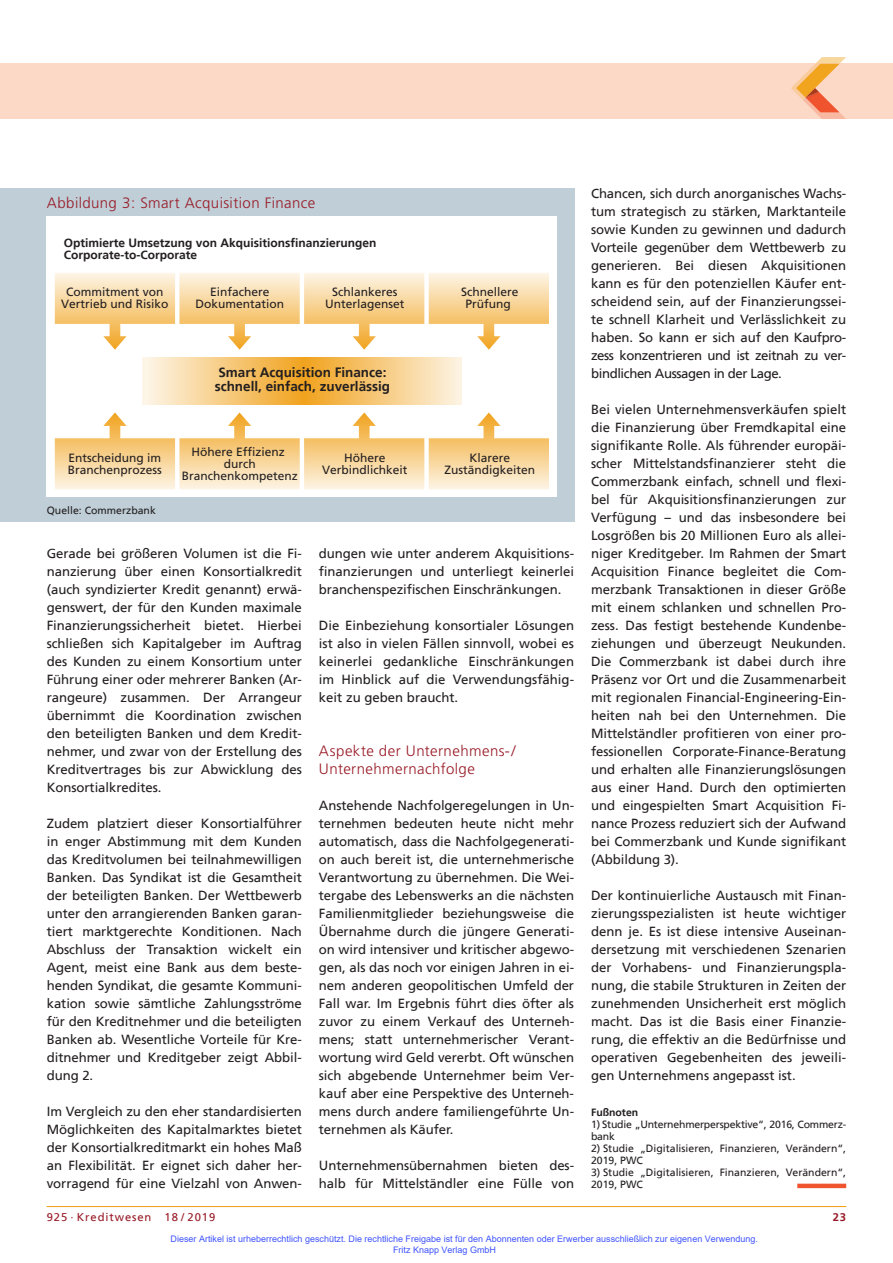
<style>
.page{position:relative;width:893px;height:1263px;background:#fff}
.page>*{position:absolute;margin:0;border:0;box-sizing:border-box;transform-origin:0 0}
.t1{font:300 15px/18px "Frutiger";letter-spacing:.03em;color:#981a26}
.t2{font:700 13.5px/13.5px "Frutiger";color:#231f20}
.t3{font:13.2px/18px "Frutiger";letter-spacing:-.005em;color:#231f20;text-align:justify}
.t4{font:12px/12px "Frutiger";color:#231f20;text-align:center}
.t5{font:700 12px/12px "Frutiger";color:#231f20}
.t6{font:11.25px "Frutiger";letter-spacing:.08em;color:#981a26}
.t7{font:700 11.25px "Frutiger";color:#981a26}
.t8{font:10.5px/12px "Frutiger";color:#231f20}
.t9{font:10.5px/12px "Frutiger";letter-spacing:-.02em;color:#231f20}
.t10{font:700 10.5px "Frutiger";color:#231f20}
.t11{font:9px/10.8px "Arial";color:#4054ff}
</style>
<div class="page">
<hr style="left:47px;top:1206px;width:799px;height:1px;background:#f1a31e">
<div style="left:0;top:64px;width:893px;height:55px;background:#fcd9c7"></div>
<svg style="left:791px;top:57px;width:55px;height:62px"></svg>
<div style="left:0;top:188px;width:574px;height:334px;background:#bfced7"></div>
<div style="left:47px;top:216px;width:510px;height:281px;background:#fff"></div>
<svg style="left:55px;top:273px;width:494px;height:77px"></svg>
<svg style="left:143px;top:358px;width:319px;height:46px;background:#f6cb82"></svg>
<svg style="left:55px;top:412px;width:494px;height:77px"></svg>
<div style="left:797px;top:1183px;width:49px;height:5px;background:#f0542e"></div>
<p class="t1" style="left:47px;top:194px;width:270px">Abbildung 3: Smart Acquisition Finance</p>
<p class="t5" style="left:64px;top:238px;width:314px">Optimierte Umsetzung von Akquisitionsfinanzierungen<br>Corporate-to-Corporate</p>
<p class="t4" style="left:61px;top:286px;width:109px">Commitment von<br>Vertrieb und Risiko</p>
<p class="t4" style="left:196px;top:286px;width:90px">Einfachere<br>Dokumentation</p>
<p class="t4" style="left:325px;top:286px;width:81px">Schlankeres<br>Unterlagenset</p>
<p class="t4" style="left:461px;top:286px;width:59px">Schnellere<br>Prüfung</p>
<p class="t2" style="left:215px;top:367px;width:177px">Smart Acquisition Finance: schnell, einfach, zuverlässig</p>
<p class="t4" style="left:68px;top:451px;width:96px;text-align:left">Entscheidung im<br>Branchenprozess</p>
<p class="t4" style="left:182px;top:445px;width:118px">Höhere Effizienz durch<br>Branchenkompetenz</p>
<p class="t4" style="left:322px;top:451px;width:87px">Höhere<br>Verbindlichkeit</p>
<p class="t4" style="left:445px;top:451px;width:92px">Klarere<br>Zuständigkeiten</p>
<p class="t8" style="left:47px;top:504px;width:111px">Quelle: Commerzbank</p>
<p class="t3" style="left:47px;top:545px;width:257px">Gerade bei größeren Volumen ist die Fi&shy;nanzierung über einen Konsortialkredit (auch syndizierter Kredit genannt) erwä&shy;genswert, der für den Kunden maximale Finanzierungssicherheit bietet. Hierbei schließen sich Kapitalgeber im Auftrag des Kunden zu einem Konsortium unter Führung einer oder mehrerer Banken (Ar&shy;rangeure) zusammen. Der Arrangeur übernimmt die Koordination zwischen den beteiligten Banken und dem Kredit&shy;nehmer, und zwar von der Erstellung des Kreditvertrages bis zur Abwicklung des Konsortialkredites.</p>
<p class="t3" style="left:47px;top:815px;width:257px">Zudem platziert dieser Konsortialführer in enger Abstimmung mit dem Kunden das Kreditvolumen bei teilnahmewilligen Banken. Das Syndikat ist die Gesamtheit der beteiligten Banken. Der Wettbewerb unter den arrangierenden Banken garan&shy;tiert marktgerechte Konditionen. Nach Abschluss der Transaktion wickelt ein Agent, meist eine Bank aus dem beste&shy;henden Syndikat, die gesamte Kommuni&shy;kation sowie sämtliche Zahlungsströme für den Kreditnehmer und die beteiligten Banken ab. Wesentliche Vorteile für Kre&shy;ditnehmer und Kreditgeber zeigt Abbil&shy;dung 2.</p>
<p class="t3" style="left:47px;top:1103px;width:257px">Im Vergleich zu den eher standardisierten Möglichkeiten des Kapitalmarktes bietet der Konsortialkreditmarkt ein hohes Maß an Flexibilität. Er eignet sich daher her&shy;vorragend für eine Vielzahl von Anwen-</p>
<p class="t3" style="left:319px;top:545px;width:257px">dungen wie unter anderem Akquisitions&shy;finanzierungen und unterliegt keinerlei branchenspezifischen Einschränkungen.</p>
<p class="t3" style="left:319px;top:617px;width:257px">Die Einbeziehung konsortialer Lösungen ist also in vielen Fällen sinnvoll, wobei es keinerlei gedankliche Einschränkungen im Hinblick auf die Verwendungsfähig&shy;keit zu geben braucht.</p>
<p class="t1" style="left:319px;top:742px;width:198px">Aspekte der Unternehmens-/<br>Unternehmernachfolge</p>
<p class="t3" style="left:319px;top:797px;width:257px">Anstehende Nachfolgeregelungen in Un&shy;ternehmen bedeuten heute nicht mehr automatisch, dass die Nachfolgegenerati&shy;on auch bereit ist, die unternehmerische Verantwortung zu übernehmen. Die Wei&shy;tergabe des Lebenswerks an die nächsten Familienmitglieder beziehungsweise die Übernahme durch die jüngere Generati&shy;on wird intensiver und kritischer abgewo&shy;gen, als das noch vor einigen Jahren in ei&shy;nem anderen geopolitischen Umfeld der Fall war. Im Ergebnis führt dies öfter als zuvor zu einem Verkauf des Unterneh&shy;mens; statt unternehmerischer Verant&shy;wortung wird Geld vererbt. Oft wünschen sich abgebende Unternehmer beim Ver&shy;kauf aber eine Perspektive des Unterneh&shy;mens durch andere familiengeführte Un&shy;ternehmen als Käufer.</p>
<p class="t3" style="left:319px;top:1157px;width:257px">Unternehmensübernahmen bieten des&shy;halb für Mittelständler eine Fülle von</p>
<p class="t3" style="left:591px;top:185px;width:257px">Chancen, sich durch anorganisches Wachs&shy;tum strategisch zu stärken, Marktanteile sowie Kunden zu gewinnen und dadurch Vorteile gegenüber dem Wettbewerb zu generieren. Bei diesen Akquisitionen kann es für den potenziellen Käufer ent&shy;scheidend sein, auf der Finanzierungssei&shy;te schnell Klarheit und Verlässlichkeit zu haben. So kann er sich auf den Kaufpro&shy;zess konzentrieren und ist zeitnah zu ver&shy;bindlichen Aussagen in der Lage.</p>
<p class="t3" style="left:591px;top:401px;width:257px">Bei vielen Unternehmensverkäufen spielt die Finanzierung über Fremdkapital eine signifikante Rolle. Als führender europäi&shy;scher Mittelstandsfinanzierer steht die Commerzbank einfach, schnell und flexi&shy;bel für Akquisitionsfinanzierungen zur Verfügung – und das insbesondere bei Losgrößen bis 20 Millionen Euro als allei&shy;niger Kreditgeber. Im Rahmen der Smart Acquisition Finance begleitet die Com&shy;merzbank Transaktionen in dieser Größe mit einem schlanken und schnellen Pro&shy;zess. Das festigt bestehende Kundenbe&shy;ziehungen und überzeugt Neukunden.<br>Die Commerzbank ist dabei durch ihre Präsenz vor Ort und die Zusammenarbeit mit regionalen Financial-Engineering-Ein&shy;heiten nah bei den Unternehmen. Die Mittelständler profitieren von einer pro&shy;fessionellen Corporate-Finance-Beratung und erhalten alle Finanzierungslösungen aus einer Hand. Durch den optimierten und eingespielten Smart Acquisition Fi&shy;nance Prozess reduziert sich der Aufwand bei Commerzbank und Kunde signifikant (Abbildung 3).</p>
<p class="t3" style="left:591px;top:887px;width:257px">Der kontinuierliche Austausch mit Finan&shy;zierungsspezialisten ist heute wichtiger denn je. Es ist diese intensive Auseinan&shy;dersetzung mit verschiedenen Szenarien der Vorhabens- und Finanzierungspla&shy;nung, die stabile Strukturen in Zeiten der zunehmenden Unsicherheit erst möglich macht. Das ist die Basis einer Finanzie&shy;rung, die effektiv an die Bedürfnisse und operativen Gegebenheiten des jeweili&shy;gen Unternehmens angepasst ist.</p>
<p class="t10" style="left:591px;top:1108px;width:49px">Fußnoten</p>
<p class="t9" style="left:591px;top:1119px;width:256px">1) Studie „Unternehmerperspektive“, 2016, Commerz&shy;bank</p>
<p class="t8" style="left:591px;top:1143px;width:257px">2) Studie „Digitalisieren, Finanzieren, Verändern“,<br>2019, PWC</p>
<p class="t8" style="left:591px;top:1167px;width:257px">3) Studie „Digitalisieren, Finanzieren, Verändern“,<br>2019, PWC</p>
<p class="t6" style="left:47px;top:1211px;width:170px">925 · Kreditwesen 18 / 2019</p>
<p class="t7" style="left:833px;top:1211px;width:15px">23</p>
<p class="t11" style="left:393px;top:1233px;width:366px;text-indent:-223px">Dieser Artikel ist urheberrechtlich geschützt. Die rechtliche Freigabe ist für den Abonnenten oder Erwerber ausschließlich zur eigenen Verwendung.<br>Fritz Knapp Verlag GmbH</p>
</div>
